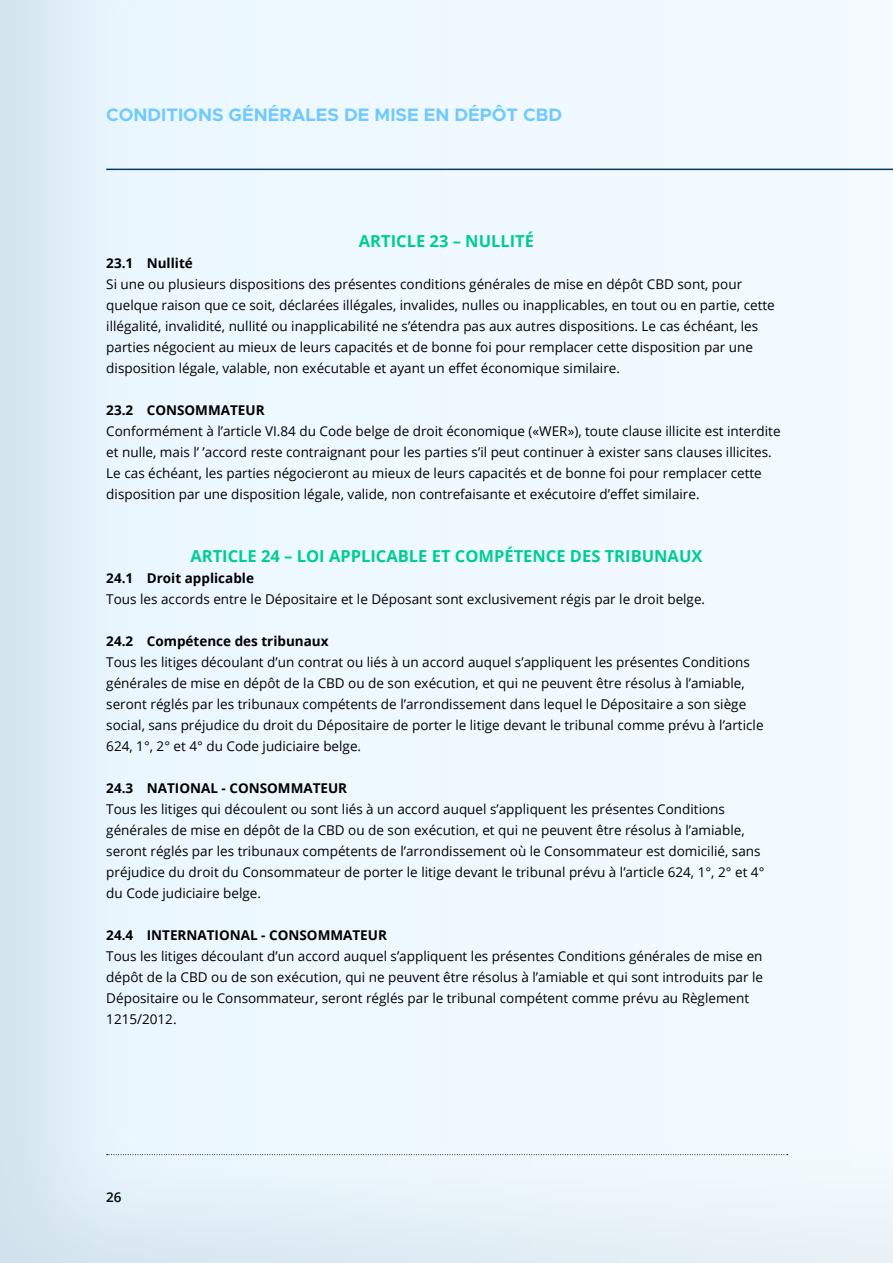
<style>
.page{position:relative;width:893px;height:1263px;background:#fff}
.page>*{position:absolute;margin:0;border:0;box-sizing:border-box;transform-origin:0 0}
.t1{font:700 18.15px "Metropolis";color:#70c9ff}
.t2{font:700 16.5px "Open Sans";color:#00cc94}
.t3{font:13.5px/21px "Open Sans";color:#000}
.t4{font:700 13.5px "Open Sans";color:#000}
.t5{font:600 13.5px "Open Sans";color:#000}
</style>
<div class="page">
<div style="left:0;top:0;width:893px;height:1263px;background:#053b61;opacity:.11"></div>
<hr style="left:106px;top:169px;width:787px;height:1px;background:#053b61">
<svg style="left:107px;top:1154px;width:681px;height:1px"></svg>
<h1 class="t1" style="left:106px;top:103px;width:458px">CONDITIONS GÉNÉRALES DE MISE EN DÉPÔT CBD</h1>
<p class="t2" style="left:359px;top:229px;width:177px">ARTICLE 23 – NULLITÉ</p>
<p class="t4" style="left:106px;top:253px;width:88px">23.1 Nullité</p>
<p class="t3" style="left:106px;top:273px;width:670px">Si une ou plusieurs dispositions des présentes conditions générales de mise en dépôt CBD sont, pour quelque raison que ce soit, déclarées illégales, invalides, nulles ou inapplicables, en tout ou en partie, cette illégalité, invalidité, nullité ou inapplicabilité ne s’étendra pas aux autres dispositions. Le cas échéant, les parties négocient au mieux de leurs capacités et de bonne foi pour remplacer cette disposition par une disposition légale, valable, non exécutable et ayant un effet économique similaire.</p>
<p class="t4" style="left:106px;top:400px;width:160px">23.2 CONSOMMATEUR</p>
<p class="t3" style="left:106px;top:420px;width:676px">Conformément à l’article VI.84 du Code belge de droit économique («WER»), toute clause illicite est interdite et nulle, mais l’ ’accord reste contraignant pour les parties s’il peut continuer à exister sans clauses illicites.<br>Le cas échéant, les parties négocieront au mieux de leurs capacités et de bonne foi pour remplacer cette disposition par une disposition légale, valide, non contrefaisante et exécutoire d’effet similaire.</p>
<p class="t2" style="left:190px;top:544px;width:513px">ARTICLE 24 – LOI APPLICABLE ET COMPÉTENCE DES TRIBUNAUX</p>
<p class="t4" style="left:106px;top:568px;width:149px">24.1 Droit applicable</p>
<p class="t3" style="left:106px;top:588px;width:600px">Tous les accords entre le Dépositaire et le Déposant sont exclusivement régis par le droit belge.</p>
<p class="t4" style="left:106px;top:631px;width:224px">24.2 Compétence des tribunaux</p>
<p class="t3" style="left:106px;top:651px;width:659px">Tous les litiges découlant d’un contrat ou liés à un accord auquel s’appliquent les présentes Conditions générales de mise en dépôt de la CBD ou de son exécution, et qui ne peuvent être résolus à l’amiable, seront réglés par les tribunaux compétents de l’arrondissement dans lequel le Dépositaire a son siège social, sans préjudice du droit du Dépositaire de porter le litige devant le tribunal comme prévu à l’article 624, 1°, 2° et 4° du Code judiciaire belge.</p>
<p class="t4" style="left:106px;top:778px;width:242px">24.3 NATIONAL - CONSOMMATEUR</p>
<p class="t3" style="left:106px;top:798px;width:660px">Tous les litiges qui découlent ou sont liés à un accord auquel s’appliquent les présentes Conditions générales de mise en dépôt de la CBD ou de son exécution, et qui ne peuvent être résolus à l’amiable, seront réglés par les tribunaux compétents de l’arrondissement où le Consommateur est domicilié, sans préjudice du droit du Consommateur de porter le litige devant le tribunal prévu à l’article 624, 1°, 2° et 4° du Code judiciaire belge.</p>
<p class="t4" style="left:106px;top:925px;width:282px">24.4 INTERNATIONAL - CONSOMMATEUR</p>
<p class="t3" style="left:106px;top:945px;width:658px">Tous les litiges découlant d’un accord auquel s’appliquent les présentes Conditions générales de mise en dépôt de la CBD ou de son exécution, qui ne peuvent être résolus à l’amiable et qui sont introduits par le Dépositaire ou le Consommateur, seront réglés par le tribunal compétent comme prévu au Règlement 1215/2012.</p>
<p class="t5" style="left:106px;top:1188px;width:17px">26</p>
</div>
